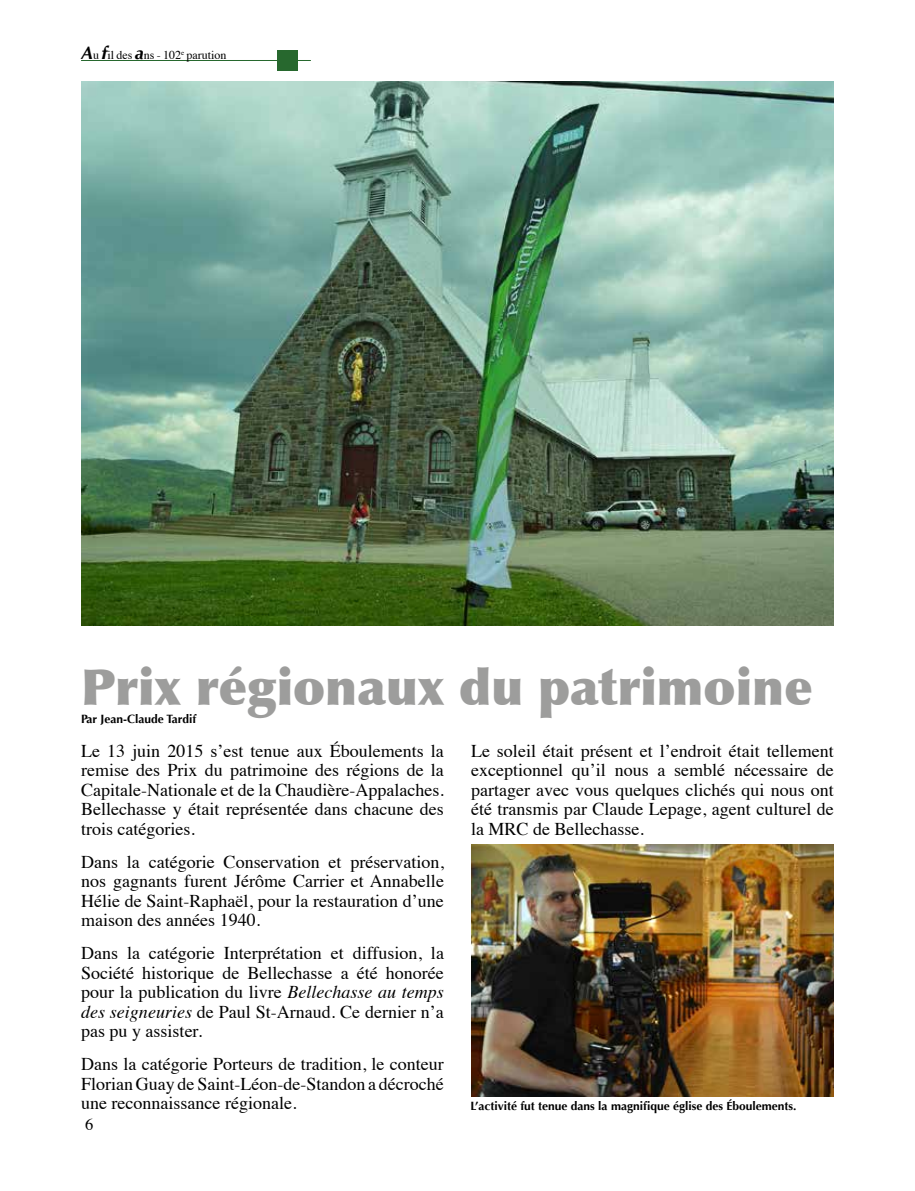
<style>
.page{position:relative;width:915px;height:1191px;background:#fff}
.page>*{position:absolute;margin:0;border:0;box-sizing:border-box;transform-origin:0 0}
.t1{font:900 49.5px "Optima";color:#9d9d9c}
.t2{font:18px/19.5px "Times";color:#000;text-align:justify}
.t3{font:16.5px "Times";color:#000}
.t4{font:700 12px "Optima";color:#000}
.t5{font:12px "Times";color:#000}
.s1{font-family:"Optima";font-weight:700;font-style:italic;font-size:18px}
.s2{font-style:italic}
</style>
<div class="page">
<hr style="left:81px;top:60px;width:230px;height:1px;background:#27682e">
<div style="left:277px;top:50px;width:20px;height:21px;background:#27682e"></div>
<img style="left:81px;top:81px;width:752px;height:545px">
<img style="left:471px;top:844px;width:362px;height:252px">
<p class="t5" style="left:81px;top:44px;width:147px"><span class="s1">A</span>u <span class="s1">f</span>il des <span class="s1">a</span>ns - 102<sup>e</sup> parution</p>
<h1 class="t1" style="left:81px;top:657px;width:733px">Prix régionaux du patrimoine</h1>
<p class="t4" style="left:81px;top:712px;width:117px">Par Jean-Claude Tardif</p>
<p class="t2" style="left:471px;top:739px;width:364px">Le soleil était présent et l’endroit était tellement exceptionnel qu’il nous a semblé nécessaire de partager avec vous quelques clichés qui nous ont été transmis par Claude Lepage, agent culturel de la MRC de Bellechasse.</p>
<p class="t2" style="left:81px;top:739px;width:364px">Le 13 juin 2015 s’est tenue aux Éboulements la remise des Prix du patrimoine des régions de la Capitale-Nationale et de la Chaudière-Appalaches.<br>Bellechasse y était représentée dans chacune des trois catégories.</p>
<p class="t2" style="left:81px;top:850px;width:364px">Dans la catégorie Conservation et préservation, nos gagnants furent Jérôme Carrier et Annabelle Hélie de Saint-Raphaël, pour la restauration d’une maison des années 1940.</p>
<p class="t2" style="left:81px;top:942px;width:364px">Dans la catégorie Interprétation et diffusion, la Société historique de Bellechasse a été honorée pour la publication du livre <span class="s2">Bellechasse au temps des seigneuries</span> de Paul St-Arnaud. Ce dernier n’a pas pu y assister.</p>
<p class="t2" style="left:81px;top:1053px;width:364px">Dans la catégorie Porteurs de tradition, le conteur Florian Guay de Saint-Léon-de-Standon a décroché une reconnaissance régionale.</p>
<p class="t4" style="left:470px;top:1099px;width:327px">L’activité fut tenue dans la magnifique église des Éboulements.</p>
<p class="t3" style="left:85px;top:1109px;width:10px">6</p>
</div>
